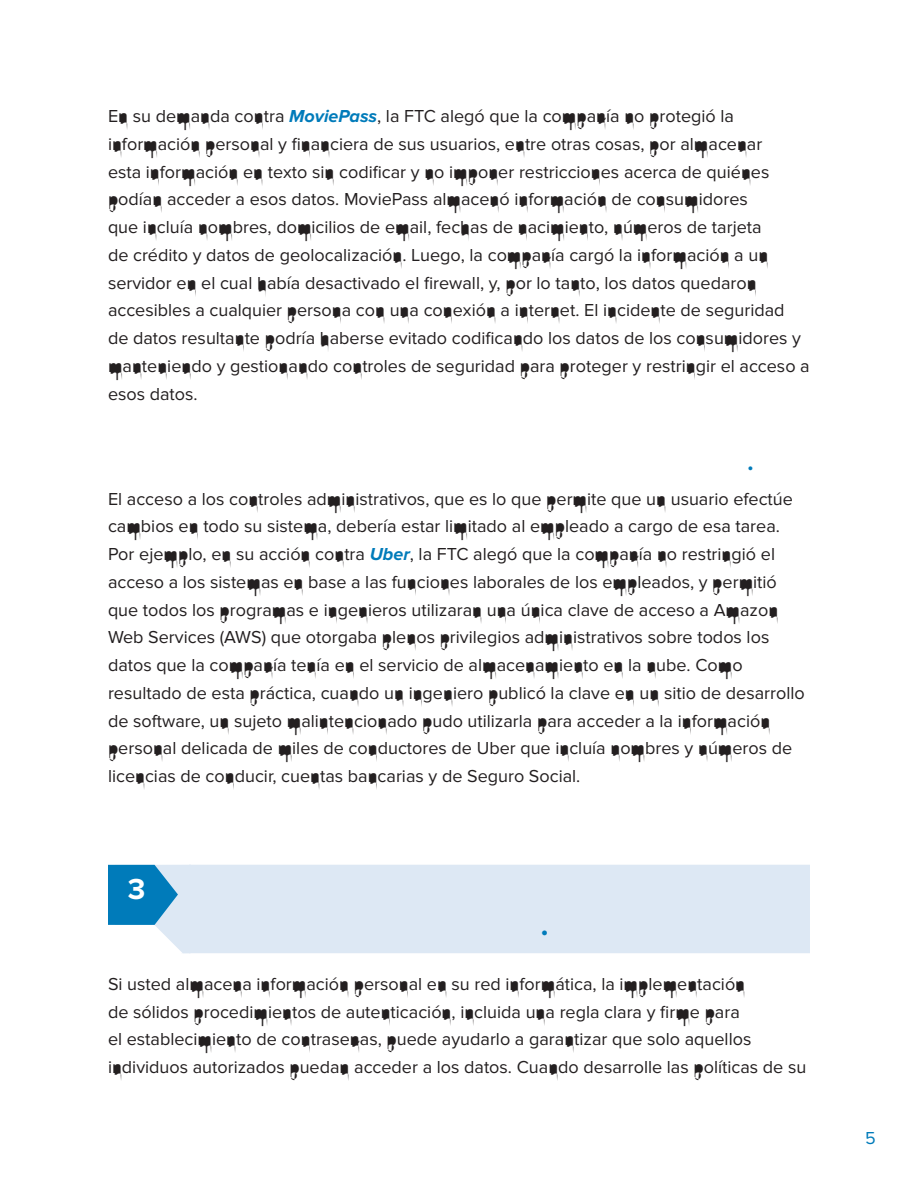
<style>
.page{position:relative;width:918px;height:1188px;background:#fff}
.page>*{position:absolute;margin:0;border:0;box-sizing:border-box;transform-origin:0 0}
.t1{font:700 30px "Proxima Nova";color:#fff}
.t2{font:18px/27.8px "Proxima Nova";color:#231f20}
.t3{font:18px "Proxima Nova";color:#007bba}
.s1{font-weight:700;font-style:italic;color:#007bba}
</style>
<div class="page">
<svg style="left:108px;top:865px;width:83px;height:89px"></svg>
<div style="left:189px;top:865px;width:621px;height:88px;background:#dde8f4"></div>
<p class="t2" style="left:108px;top:103px;width:703px">En su demanda contra <span class="s1">MoviePass</span>, la FTC alegó que la compañía no protegió la información personal y financiera de sus usuarios, entre otras cosas, por almacenar<br>esta información en texto sin codificar y no imponer restricciones acerca de quiénes podían acceder a esos datos. MoviePass almacenó información de consumidores<br>que incluía nombres, domicilios de email, fechas de nacimiento, números de tarjeta<br>de crédito y datos de geolocalización. Luego, la compañía cargó la información a un servidor en el cual había desactivado el firewall, y, por lo tanto, los datos quedaron accesibles a cualquier persona con una conexión a internet. El incidente de seguridad<br>de datos resultante podría haberse evitado codificando los datos de los consumidores y manteniendo y gestionando controles de seguridad para proteger y restringir el acceso a esos datos.</p>
<p class="t2" style="left:108px;top:485px;width:698px">El acceso a los controles administrativos, que es lo que permite que un usuario efectúe cambios en todo su sistema, debería estar limitado al empleado a cargo de esa tarea.<br>Por ejemplo, en su acción contra <span class="s1">Uber</span>, la FTC alegó que la compañía no restringió el acceso a los sistemas en base a las funciones laborales de los empleados, y permitió que todos los programas e ingenieros utilizaran una única clave de acceso a Amazon Web Services (AWS) que otorgaba plenos privilegios administrativos sobre todos los datos que la compañía tenía en el servicio de almacenamiento en la nube. Como resultado de esta práctica, cuando un ingeniero publicó la clave en un sitio de desarrollo de software, un sujeto malintencionado pudo utilizarla para acceder a la información personal delicada de miles de conductores de Uber que incluía nombres y números de licencias de conducir, cuentas bancarias y de Seguro Social.</p>
<h1 class="t1" style="left:128px;top:872px;width:19px">3</h1>
<p class="t2" style="left:108px;top:970px;width:700px">Si usted almacena información personal en su red informática, la implementación<br>de sólidos procedimientos de autenticación, incluida una regla clara y firme para<br>el establecimiento de contraseñas, puede ayudarlo a garantizar que solo aquellos individuos autorizados puedan acceder a los datos. Cuando desarrolle las políticas de su</p>
<p class="t3" style="left:865px;top:1127px;width:12px">5</p>
</div>
